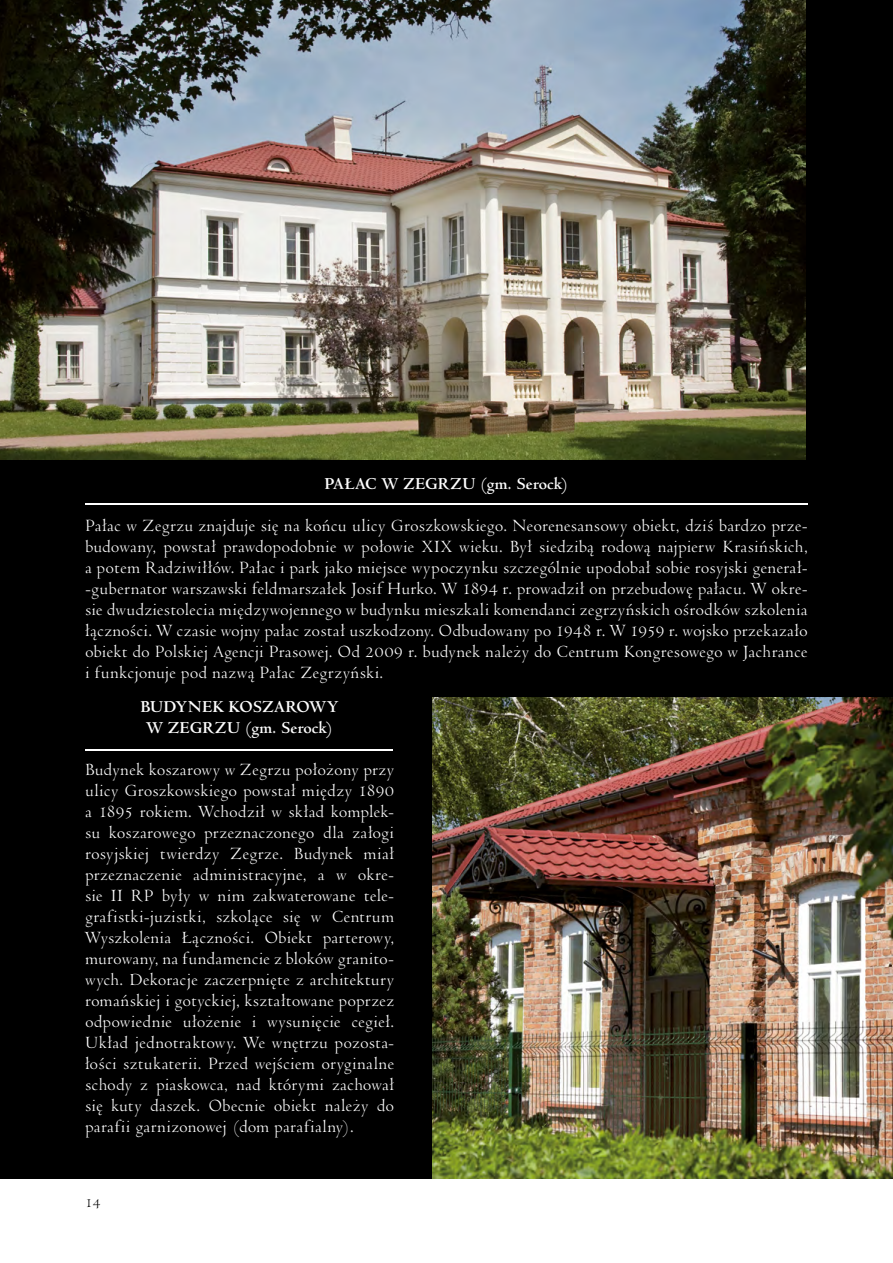
<style>
.page{position:relative;width:893px;height:1263px;background:#fff}
.page>*{position:absolute;margin:0;border:0;box-sizing:border-box;transform-origin:0 0}
.t1{font:18px/21px "Venetian 301 PL";color:#fff;text-align:justify}
.t2{font:700 18px/21px "Venetian 301 PL";color:#fff;text-align:center}
.t3{font:15px "Venetian 301 PL";color:#000}
</style>
<div class="page">
<div style="left:0;top:0;width:893px;height:1179px;background:#000"></div>
<img style="left:433px;top:697px;width:460px;height:481px">
<img style="left:0;top:0;width:806px;height:459px">
<hr style="left:85px;top:503px;width:723px;height:1px;background:#fff">
<hr style="left:85px;top:750px;width:307px;height:1px;background:#fff">
<p class="t2" style="left:324px;top:473px;width:246px">PAŁAC W ZEGRZU (gm. Serock)</p>
<p class="t1" style="left:85px;top:515px;width:724px">Pałac w Zegrzu znajduje się na końcu ulicy Groszkowskiego. Neorenesansowy obiekt, dziś bardzo prze&shy;budowany, powstał prawdopodobnie w połowie XIX wieku. Był siedzibą rodową najpierw Krasińskich, a potem Radziwiłłów. Pałac i park jako miejsce wypoczynku szczególnie upodobał sobie rosyjski generał--gubernator warszawski feldmarszałek Josif Hurko. W 1894 r. prowadził on przebudowę pałacu. W okre&shy;sie dwudziestolecia międzywojennego w budynku mieszkali komendanci zegrzyńskich ośrodków szkolenia łączności. W czasie wojny pałac został uszkodzony. Odbudowany po 1948 r. W 1959 r. wojsko przekazało obiekt do Polskiej Agencji Prasowej. Od 2009 r. budynek należy do Centrum Kongresowego w Jachrance i funkcjonuje pod nazwą Pałac Zegrzyński.</p>
<p class="t2" style="left:140px;top:696px;width:200px">BUDYNEK KOSZAROWY<br>W ZEGRZU (gm. Serock)</p>
<p class="t1" style="left:85px;top:759px;width:311px">Budynek koszarowy w Zegrzu położony przy ulicy Groszkowskiego powstał między 1890 a 1895 rokiem. Wchodził w skład komplek&shy;su koszarowego przeznaczonego dla załogi rosyjskiej twierdzy Zegrze. Budynek miał przeznaczenie administracyjne, a w okre&shy;sie II RP były w nim zakwaterowane tele&shy;grafistki-juzistki, szkolące się w Centrum Wyszkolenia Łączności. Obiekt parterowy, murowany, na fundamencie z bloków granito&shy;wych. Dekoracje zaczerpnięte z architektury romańskiej i gotyckiej, kształtowane poprzez odpowiednie ułożenie i wysunięcie cegieł.<br>Układ jednotraktowy. We wnętrzu pozosta&shy;łości sztukaterii. Przed wejściem oryginalne schody z piaskowca, nad którymi zachował się kuty daszek. Obecnie obiekt należy do parafii garnizonowej (dom parafialny).</p>
<p class="t3" style="left:85px;top:1193px;width:17px">14</p>
</div>
